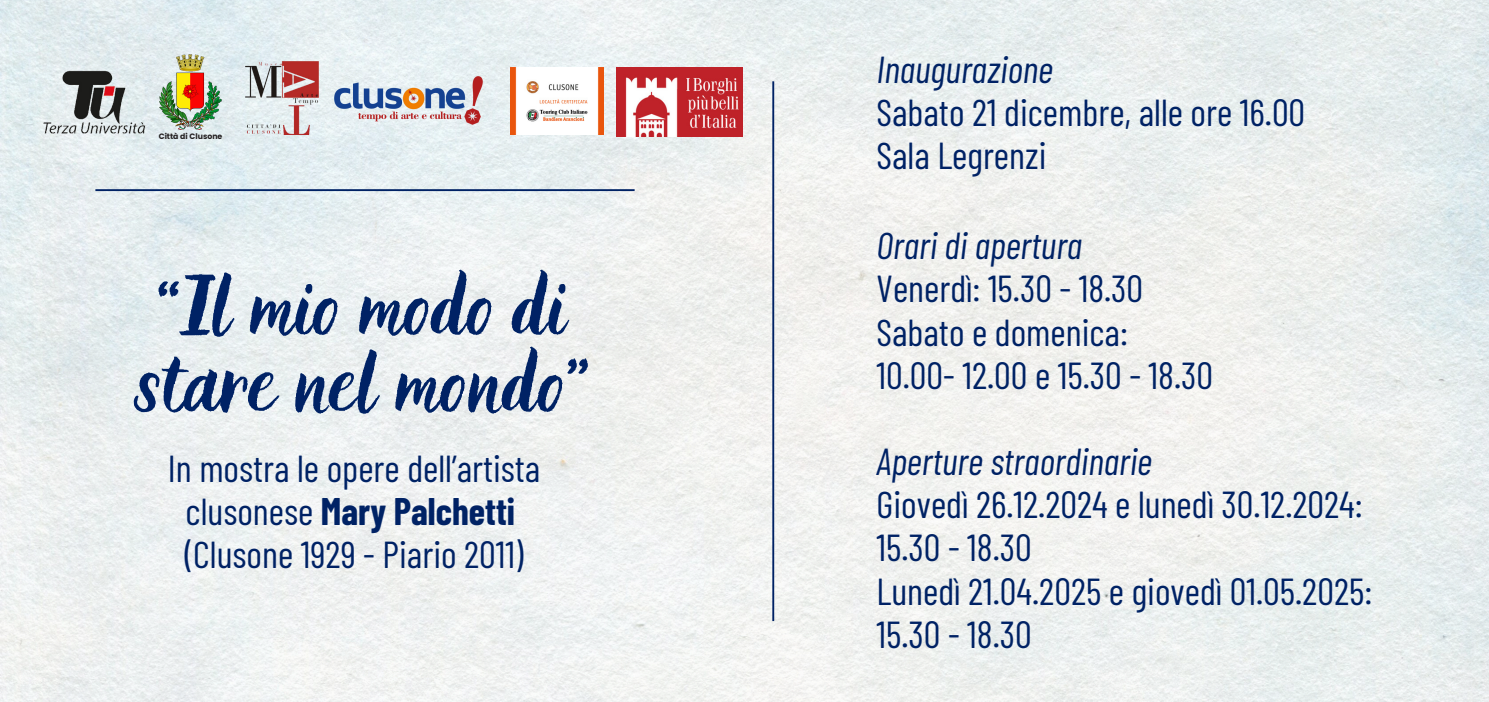
<style>
.page{position:relative;width:1489px;height:702px;background:#fff}
.page>*{position:absolute;margin:0;border:0;box-sizing:border-box;transform-origin:0 0}
.t1{font:65px/77px "Holla";color:#002265;text-align:center}
.t2{font:37.5px/43px "Barlow Condensed";color:#002265}
.t3{font:700 7.75px "Poppins";color:#231f20}
.s1{font-weight:700}
.s2{font-style:italic}
</style>
<div class="page">
<img style="left:0;top:0;width:1489px;height:701px">
<hr style="left:95px;top:189px;width:540px;height:2px;background:#002265">
<hr style="left:772px;top:81px;width:2px;height:539px;background:#002265">
<img style="left:320px;top:61px;width:178px;height:68px">
<img style="left:160px;top:55px;width:62px;height:75px">
<img style="left:510px;top:67px;width:94px;height:68px">
<img style="left:617px;top:67px;width:125px;height:70px">
<img style="left:244px;top:61px;width:75px;height:73px">
<img style="left:35px;top:67px;width:118px;height:73px">
<p class="t3" style="left:159px;top:131px;width:65px">Città di Clusone</p>
<h2 class="t1" style="left:136px;top:270px;width:453px">“Il mio modo di stare nel mondo”</h2>
<p class="t2" style="left:168px;top:445px;width:374px;text-align:center">In mostra le opere dell’artista clusonese <span class="s1">Mary Palchetti </span>(Clusone 1929 - Piario 2011)</p>
<p class="t2" style="left:876px;top:46px;width:430px"><span class="s2">Inaugurazione<br></span>Sabato 21 dicembre, alle ore 16.00<br>Sala Legrenzi</p>
<p class="t2" style="left:876px;top:222px;width:338px"><span class="s2">Orari di apertura<br></span>Venerdì: 15.30 - 18.30<br>Sabato e domenica:<br>10.00- 12.00 e 15.30 - 18.30</p>
<p class="t2" style="left:876px;top:438px;width:497px"><span class="s2">Aperture straordinarie<br></span>Giovedì 26.12.2024 e lunedì 30.12.2024:<br>15.30 - 18.30<br>Lunedì 21.04.2025 e giovedì 01.05.2025:<br>15.30 - 18.30</p>
</div>
